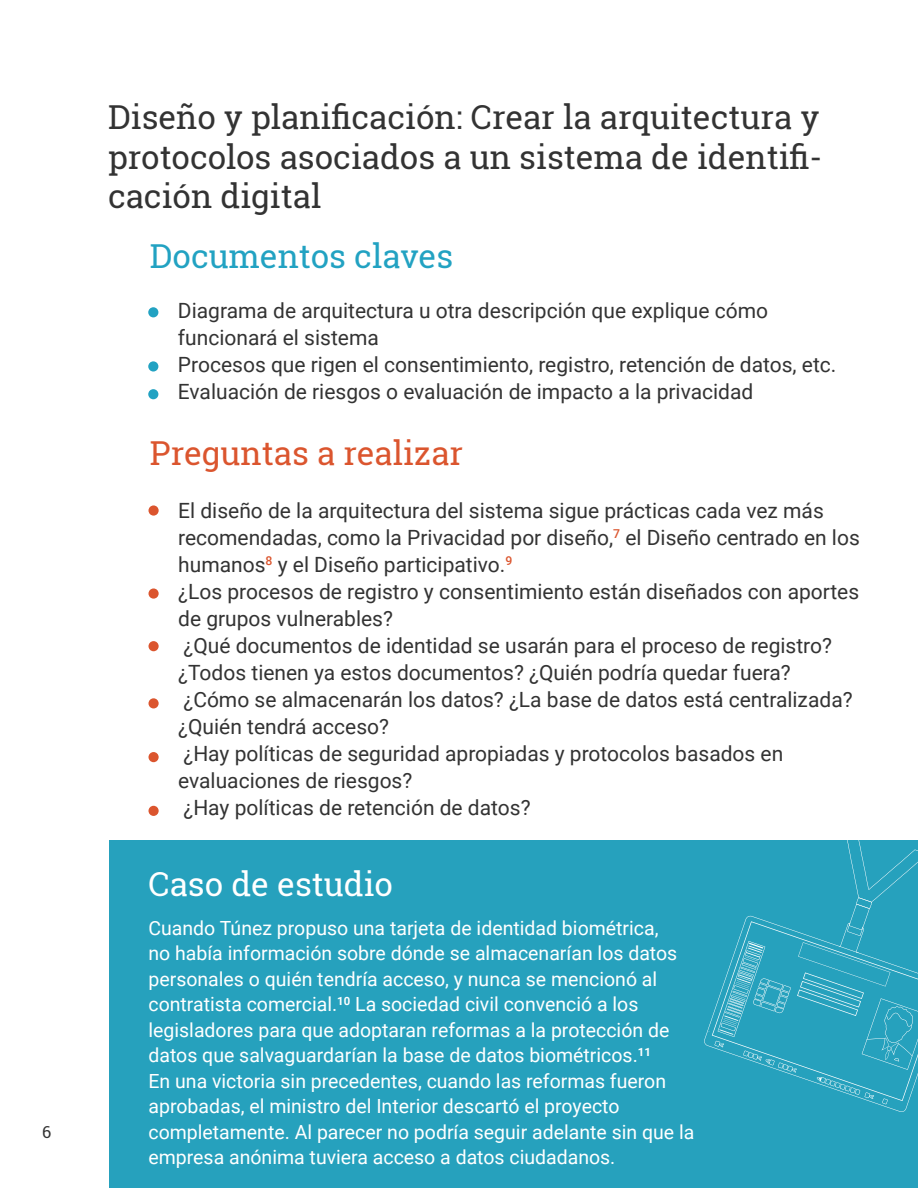
<style>
.page{position:relative;width:918px;height:1188px;background:#fff}
.page>*{position:absolute;margin:0;border:0;box-sizing:border-box;transform-origin:0 0}
.Header_2{font:33px/39.6px "Roboto Slab";color:#333;text-align:justify}
.QUESTIONS_ORANGE{font:33px "Roboto Slab";color:#db552e}
.QUESTIONS_ORANGE-2{font:33px "Roboto Slab";color:#22a2c2}
.CASE_STUDY_WHITE{font:33px "Roboto Slab";color:#fff}
.BODY_text{font:21px/27px "Roboto";color:#333}
.CASE_STUDY_BODY_TEXT{font:19.5px/25.5px "Roboto";color:#fff}
.t1{font:16.5px "Roboto Slab";color:#333}
</style>
<div class="page">
<div style="left:109px;top:841px;width:809px;height:347px;background:#26a1bd"></div>
<div style="left:148px;top:307px;width:10px;height:10px;background:#22a2c2;border-radius:50%"></div>
<div style="left:148px;top:361px;width:10px;height:11px;background:#22a2c2;border-radius:50%"></div>
<div style="left:148px;top:389px;width:10px;height:10px;background:#22a2c2;border-radius:50%"></div>
<div style="left:149px;top:505px;width:10px;height:11px;background:#db552e;border-radius:50%"></div>
<div style="left:149px;top:588px;width:10px;height:11px;background:#db552e;border-radius:50%"></div>
<div style="left:149px;top:641px;width:10px;height:10px;background:#db552e;border-radius:50%"></div>
<div style="left:149px;top:698px;width:10px;height:10px;background:#db552e;border-radius:50%"></div>
<div style="left:149px;top:752px;width:10px;height:10px;background:#db552e;border-radius:50%"></div>
<div style="left:149px;top:806px;width:10px;height:10px;background:#db552e;border-radius:50%"></div>
<svg style="left:704px;top:840px;width:214px;height:272px"></svg>
<p class="t1" style="left:42px;top:1121px;width:11px">6</p>
<p class="Header_2" style="left:108px;top:97px;width:716px">Diseño y planificación: Crear la arquitectura y protocolos asociados a un sistema de identifi&shy;cación digital</p>
<p class="QUESTIONS_ORANGE-2" style="left:150px;top:233px;width:305px">Documentos claves</p>
<p class="BODY_text" style="left:178px;top:296px;width:592px">Diagrama de arquitectura u otra descripción que explique cómo funcionará el sistema</p>
<p class="BODY_text" style="left:178px;top:350px;width:660px">Procesos que rigen el consentimiento, registro, retención de datos, etc.</p>
<p class="BODY_text" style="left:178px;top:377px;width:577px">Evaluación de riesgos o evaluación de impacto a la privacidad</p>
<p class="QUESTIONS_ORANGE" style="left:150px;top:430px;width:315px">Preguntas a realizar</p>
<p class="BODY_text" style="left:178px;top:497px;width:683px">El diseño de la arquitectura del sistema sigue prácticas cada vez más recomendadas, como la Privacidad por diseño,<sup>7</sup> el Diseño centrado en los humanos<sup>8</sup> y el Diseño participativo.<sup>9</sup></p>
<p class="BODY_text" style="left:178px;top:578px;width:683px">¿Los procesos de registro y consentimiento están diseñados con aportes de grupos vulnerables?</p>
<p class="BODY_text" style="left:178px;top:632px;width:655px">¿Qué documentos de identidad se usarán para el proceso de registro? ¿Todos tienen ya estos documentos? ¿Quién podría quedar fuera?</p>
<p class="BODY_text" style="left:178px;top:686px;width:676px">¿Cómo se almacenarán los datos? ¿La base de datos está centralizada? ¿Quién tendrá acceso?</p>
<p class="BODY_text" style="left:178px;top:740px;width:607px">¿Hay políticas de seguridad apropiadas y protocolos basados en evaluaciones de riesgos?</p>
<p class="BODY_text" style="left:183px;top:794px;width:349px">¿Hay políticas de retención de datos?</p>
<p class="CASE_STUDY_WHITE" style="left:148px;top:862px;width:246px">Caso de estudio</p>
<p class="CASE_STUDY_BODY_TEXT" style="left:148px;top:914px;width:530px">Cuando Túnez propuso una tarjeta de identidad biométrica, no había información sobre dónde se almacenarían los datos personales o quién tendría acceso, y nunca se mencionó al contratista comercial.<sup>10</sup> La sociedad civil convenció a los legisladores para que adoptaran reformas a la protección de datos que salvaguardarían la base de datos biométricos.<sup>11</sup></p>
<p class="CASE_STUDY_BODY_TEXT" style="left:148px;top:1067px;width:547px">En una victoria sin precedentes, cuando las reformas fueron aprobadas, el ministro del Interior descartó el proyecto completamente. Al parecer no podría seguir adelante sin que la empresa anónima tuviera acceso a datos ciudadanos.</p>
</div>
